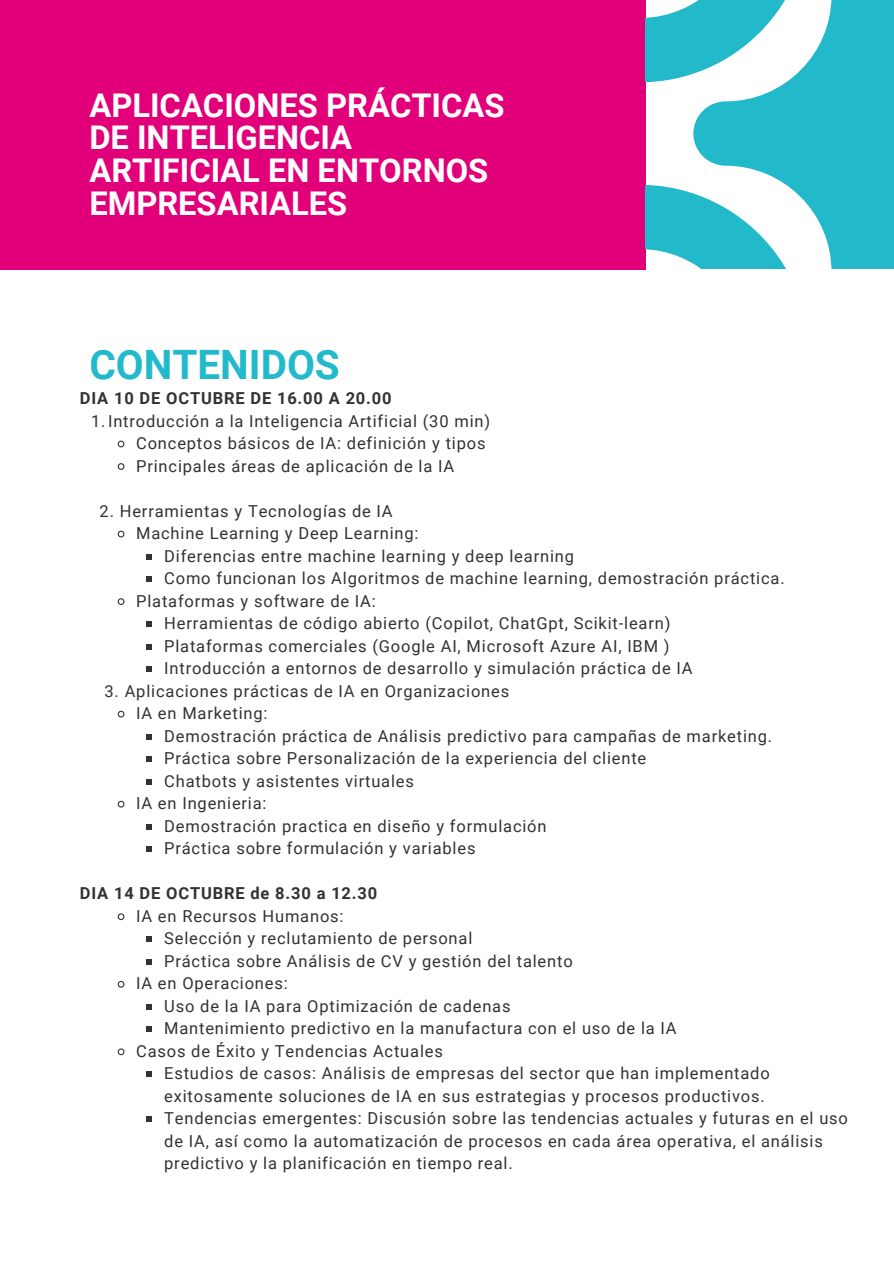
<style>
.page{position:relative;width:894px;height:1264px;background:#fff}
.page>*{position:absolute;margin:0;border:0;box-sizing:border-box;transform-origin:0 0}
.t1{font:700 40.5px "Roboto";color:#22bacb}
.t2{font:700 32.7px/32.7px "Roboto";color:#fff}
.t3{font:16.5px/22.5px "Roboto";letter-spacing:.05em;color:#323232}
.t4{font:700 16.5px "Roboto";letter-spacing:.05em;color:#323232}
</style>
<div class="page">
<div style="left:0;top:0;width:645px;height:269px;background:#e2007a"></div>
<svg style="left:117px;top:440px;width:8px;height:8px"></svg>
<svg style="left:117px;top:463px;width:8px;height:7px"></svg>
<svg style="left:117px;top:530px;width:8px;height:8px"></svg>
<svg style="left:146px;top:554px;width:6px;height:5px"></svg>
<svg style="left:146px;top:576px;width:6px;height:6px"></svg>
<svg style="left:117px;top:598px;width:8px;height:7px"></svg>
<svg style="left:146px;top:621px;width:6px;height:6px"></svg>
<svg style="left:146px;top:644px;width:6px;height:5px"></svg>
<svg style="left:146px;top:666px;width:6px;height:6px"></svg>
<svg style="left:117px;top:710px;width:8px;height:8px"></svg>
<svg style="left:146px;top:734px;width:6px;height:5px"></svg>
<svg style="left:146px;top:756px;width:6px;height:6px"></svg>
<svg style="left:146px;top:779px;width:6px;height:5px"></svg>
<svg style="left:117px;top:800px;width:8px;height:8px"></svg>
<svg style="left:146px;top:824px;width:6px;height:5px"></svg>
<svg style="left:146px;top:846px;width:6px;height:6px"></svg>
<svg style="left:117px;top:913px;width:8px;height:8px"></svg>
<svg style="left:146px;top:936px;width:6px;height:6px"></svg>
<svg style="left:146px;top:959px;width:6px;height:5px"></svg>
<svg style="left:117px;top:980px;width:8px;height:8px"></svg>
<svg style="left:146px;top:1004px;width:6px;height:5px"></svg>
<svg style="left:146px;top:1026px;width:6px;height:6px"></svg>
<svg style="left:117px;top:1048px;width:8px;height:8px"></svg>
<svg style="left:146px;top:1071px;width:6px;height:6px"></svg>
<svg style="left:146px;top:1116px;width:6px;height:6px"></svg>
<svg style="left:645px;top:0;width:248px;height:269px;fill:#22bacb"></svg>
<h2 class="t2" style="left:89px;top:89px;width:416px">APLICACIONES PRÁCTICAS<br>DE INTELIGENCIA<br>ARTIFICIAL EN ENTORNOS<br>EMPRESARIALES</h2>
<p class="t1" style="left:89px;top:341px;width:252px">CONTENIDOS</p>
<h1 class="t4" style="left:80px;top:389px;width:313px">DIA 10 DE OCTUBRE DE 16.00 A 20.00</h1>
<h3 class="t3" style="left:91px;top:409px;width:400px">1.Introducción a la Inteligencia Artificial (30 min)</h3>
<p class="t3" style="left:136px;top:432px;width:351px">Conceptos básicos de IA: definición y tipos</p>
<p class="t3" style="left:136px;top:454px;width:319px">Principales áreas de aplicación de la IA</p>
<p class="t3" style="left:100px;top:499px;width:294px">2. Herramientas y Tecnologías de IA</p>
<p class="t3" style="left:136px;top:522px;width:284px">Machine Learning y Deep Learning:</p>
<p class="t3" style="left:164px;top:544px;width:411px">Diferencias entre machine learning y deep learning</p>
<p class="t3" style="left:164px;top:567px;width:621px">Como funcionan los Algoritmos de machine learning, demostración práctica.</p>
<p class="t3" style="left:136px;top:589px;width:241px">Plataformas y software de IA:</p>
<p class="t3" style="left:164px;top:612px;width:507px">Herramientas de código abierto (Copilot, ChatGpt, Scikit-learn)</p>
<p class="t3" style="left:164px;top:634px;width:506px">Plataformas comerciales (Google AI, Microsoft Azure AI, IBM )</p>
<p class="t3" style="left:164px;top:657px;width:529px">Introducción a entornos de desarrollo y simulación práctica de IA</p>
<p class="t3" style="left:104px;top:679px;width:406px">3. Aplicaciones prácticas de IA en Organizaciones</p>
<p class="t3" style="left:136px;top:702px;width:133px">IA en Marketing:</p>
<p class="t3" style="left:164px;top:724px;width:609px">Demostración práctica de Análisis predictivo para campañas de marketing.</p>
<p class="t3" style="left:164px;top:747px;width:483px">Práctica sobre Personalización de la experiencia del cliente</p>
<p class="t3" style="left:164px;top:769px;width:251px">Chatbots y asistentes virtuales</p>
<p class="t3" style="left:136px;top:792px;width:132px">IA en Ingenieria:</p>
<p class="t3" style="left:164px;top:814px;width:384px">Demostración practica en diseño y formulación</p>
<p class="t3" style="left:164px;top:837px;width:313px">Práctica sobre formulación y variables</p>
<p class="t4" style="left:80px;top:884px;width:299px">DIA 14 DE OCTUBRE de 8.30 a 12.30</p>
<h4 class="t3" style="left:136px;top:904px;width:209px">IA en Recursos Humanos:</h4>
<p class="t3" style="left:164px;top:927px;width:309px">Selección y reclutamiento de personal</p>
<p class="t3" style="left:164px;top:949px;width:410px">Práctica sobre Análisis de CV y gestión del talento</p>
<p class="t3" style="left:136px;top:972px;width:153px">IA en Operaciones:</p>
<p class="t3" style="left:164px;top:994px;width:348px">Uso de la IA para Optimización de cadenas</p>
<p class="t3" style="left:164px;top:1017px;width:514px">Mantenimiento predictivo en la manufactura con el uso de la IA</p>
<p class="t3" style="left:136px;top:1039px;width:308px">Casos de Éxito y Tendencias Actuales</p>
<p class="t3" style="left:164px;top:1062px;width:607px">Estudios de casos: Análisis de empresas del sector que han implementado exitosamente soluciones de IA en sus estrategias y procesos productivos.</p>
<p class="t3" style="left:164px;top:1107px;width:685px">Tendencias emergentes: Discusión sobre las tendencias actuales y futuras en el uso de IA, así como la automatización de procesos en cada área operativa, el análisis predictivo y la planificación en tiempo real.</p>
</div>
